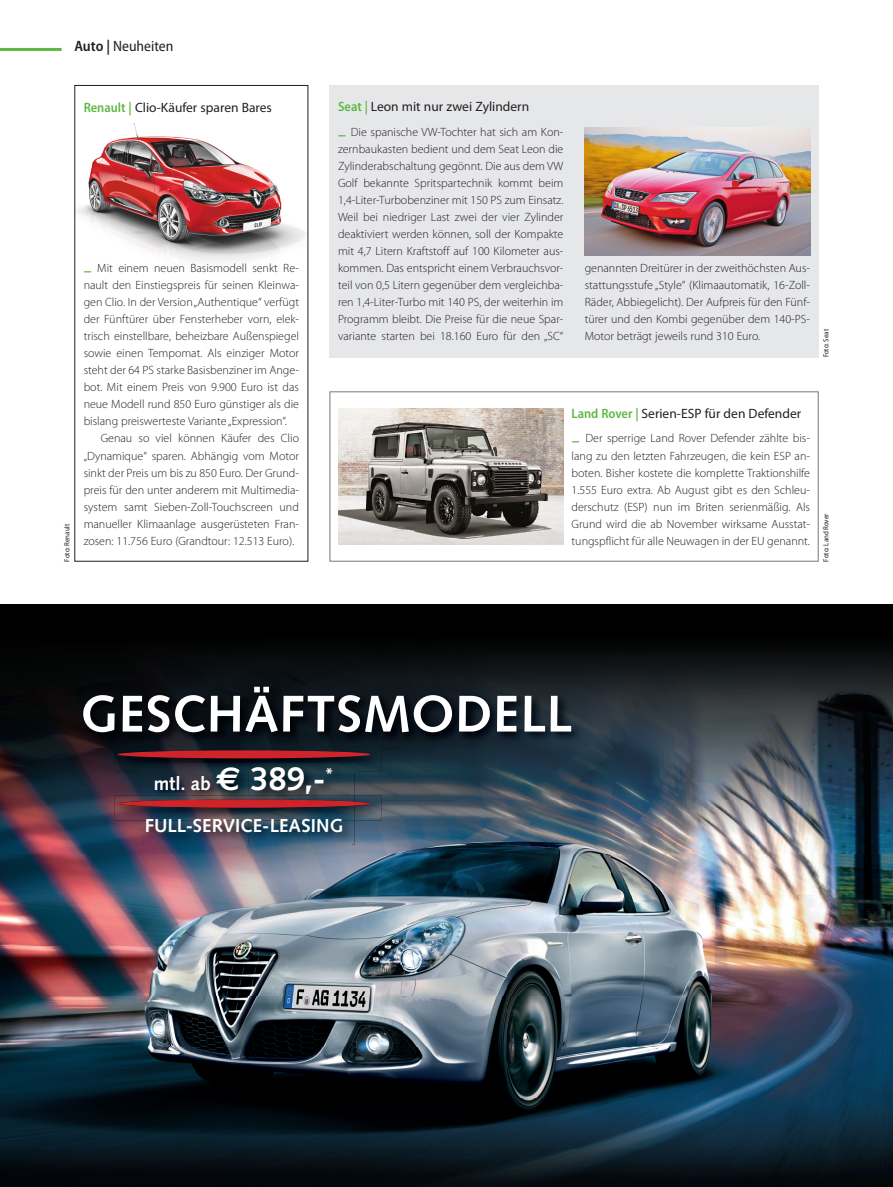
<style>
.page{position:relative;width:893px;height:1187px;background:#fff}
.page>*{position:absolute;margin:0;border:0;box-sizing:border-box;transform-origin:0 0}
.t1{font:700 51.6px "Syntax";letter-spacing:.015em;color:#fff}
.t2{font:700 18.75px "Syntax";color:#fff}
.Rubrik_x{font:semi-condensed 15px "Myriad Pro";color:#231f20}
.Box_Überschrift_ohne{font:13.5px "Myriad Pro";color:#231f20}
.Grundtext_Box_Initia{font:300 12px/17px "Myriad Pro";color:#231f20;text-align:justify}
.Grundtext_Box_Einzug{font:300 12px/17px "Myriad Pro";color:#231f20;text-align:justify}
.Bildquelle_x{font:semi-condensed 7.5px "Myriad Pro";color:#231f20}
.s1{font-weight:600}
.s2{font-weight:600;font-stretch:semi-condensed;color:#60b745}
.s3{font-weight:600;font-size:15.75px;color:#60b745}
.s4{font-family:"Euro Sans";font-size:33px}
.s5{font-size:33px}
</style>
<div class="page">
<img style="left:77px;top:123px;width:228px;height:140px">
<div style="left:330px;top:85px;width:489px;height:272px;background:#e6e7e9"></div>
<img style="left:585px;top:128px;width:225px;height:127px">
<div style="left:330px;top:391px;width:489px;height:170px;border:1px solid #76787b"></div>
<img style="left:338px;top:408px;width:225px;height:136px">
<hr style="left:0;top:48px;width:62px;height:3px;background:#60b745">
<img style="left:0;top:853px;width:893px;height:333px">
<div style="left:0;top:604px;width:893px;height:39px;background:#000"></div>
<img style="left:0;top:643px;width:91px;height:210px">
<img style="left:91px;top:643px;width:416px;height:39px">
<img style="left:507px;top:643px;width:386px;height:105px">
<img style="left:91px;top:745px;width:104px;height:3px">
<img style="left:195px;top:745px;width:104px;height:1px">
<img style="left:299px;top:745px;width:209px;height:3px">
<img style="left:91px;top:748px;width:52px;height:105px">
<img style="left:355px;top:748px;width:538px;height:52px">
<img style="left:143px;top:844px;width:208px;height:9px">
<img style="left:351px;top:800px;width:542px;height:53px">
<img style="left:79px;top:682px;width:505px;height:63px">
<img style="left:115px;top:746px;width:267px;height:25px">
<div style="left:118px;top:750px;width:252px;height:8px;background:#d1232a;border-radius:50%"></div>
<img style="left:115px;top:795px;width:267px;height:25px">
<svg style="left:118px;top:799px;width:252px;height:8px"></svg>
<img style="left:142px;top:763px;width:213px;height:81px">
<img style="left:142px;top:795px;width:213px;height:25px">
<img style="left:142px;top:799px;width:213px;height:8px">
<p class="Rubrik_x" style="left:74px;top:38px;width:101px"><span class="s1">Auto |</span> Neuheiten</p>
<p class="Box_Überschrift_ohne" style="left:84px;top:99px;width:190px"><span class="s2">Renault |</span> Clio-Käufer sparen Bares</p>
<p class="Bildquelle_x" style="left:63px;top:561px;width:39px;rotate:-90deg">Foto: Renault</p>
<p class="Grundtext_Box_Initia" style="left:84px;top:260px;width:217px"><span class="s3">–</span> Mit einem neuen Basismodell senkt Re&shy;nault den Einstiegspreis für seinen Kleinwa&shy;gen Clio. In der Version „Authentique“ verfügt der Fünftürer über Fensterheber vorn, elek&shy;trisch einstellbare, beheizbare Außenspiegel sowie einen Tempomat. Als einziger Motor steht der 64 PS starke Basisbenziner im Ange&shy;bot. Mit einem Preis von 9.900 Euro ist das neue Modell rund 850 Euro günstiger als die bislang preiswerteste Variante „Expression“.</p>
<p class="Grundtext_Box_Einzug" style="left:84px;top:430px;width:217px;text-indent:17px">Genau so viel können Käufer des Clio „Dynamique“ sparen. Abhängig vom Motor sinkt der Preis um bis zu 850 Euro. Der Grund&shy;preis für den unter anderem mit Multimedia&shy;system samt Sieben-Zoll-Touchscreen und manueller Klimaanlage ausgerüsteten Fran&shy;zosen: 11.756 Euro (Grandtour: 12.513 Euro).</p>
<p class="Box_Überschrift_ohne" style="left:338px;top:98px;width:193px"><span class="s2">Seat |</span> Leon mit nur zwei Zylindern</p>
<p class="Grundtext_Box_Initia" style="left:338px;top:124px;width:227px"><span class="s3">–</span> Die spanische VW-Tochter hat sich am Kon&shy;zernbaukasten bedient und dem Seat Leon die Zylinderabschaltung gegönnt. Die aus dem VW Golf bekannte Spritspartechnik kommt beim 1,4-Liter-Turbobenziner mit 150 PS zum Einsatz.<br>Weil bei niedriger Last zwei der vier Zylinder deaktiviert werden können, soll der Kompakte mit 4,7 Litern Kraftstoff auf 100 Kilometer aus&shy;kommen. Das entspricht einem Verbrauchsvor&shy;teil von 0,5 Litern gegenüber dem vergleichba&shy;ren 1,4-Liter-Turbo mit 140 PS, der weiterhin im Programm bleibt. Die Preise für die neue Spar&shy;variante starten bei 18.160 Euro für den „SC“</p>
<p class="Grundtext_Box_Initia" style="left:585px;top:260px;width:227px">genannten Dreitürer in der zweithöchsten Aus&shy;stattungsstufe „Style“ (Klimaautomatik, 16-Zoll-Räder, Abbiegelicht). Der Aufpreis für den Fünf&shy;türer und den Kombi gegenüber dem 140-PS-Motor beträgt jeweils rund 310 Euro.</p>
<p class="Bildquelle_x" style="left:822px;top:357px;width:30px;rotate:-90deg">Foto: Seat</p>
<p class="Box_Überschrift_ohne" style="left:572px;top:404px;width:231px"><span class="s2">Land Rover |</span> Serien-ESP für den Defender</p>
<p class="Grundtext_Box_Initia" style="left:572px;top:430px;width:240px"><span class="s3">–</span> Der sperrige Land Rover Defender zählte bis&shy;lang zu den letzten Fahrzeugen, die kein ESP an&shy;boten. Bisher kostete die komplette Traktionshilfe 1.555 Euro extra. Ab August gibt es den Schleu&shy;derschutz (ESP) nun im Briten serienmäßig. Als Grund wird die ab November wirksame Ausstat&shy;tungspflicht für alle Neuwagen in der EU genannt.</p>
<p class="Bildquelle_x" style="left:822px;top:561px;width:49px;rotate:-90deg">Foto: Land Rover</p>
<p class="t1" style="left:80px;top:684px;width:493px">GESCHÄFTSMODELL</p>
<p class="t2" style="left:154px;top:773px;width:182px">mtl. ab <span class="s4">€</span> <span class="s5">389,-</span><sup>*</sup></p>
<p class="t2" style="left:145px;top:814px;width:200px">FULL-SERVICE-LEASING</p>
</div>
